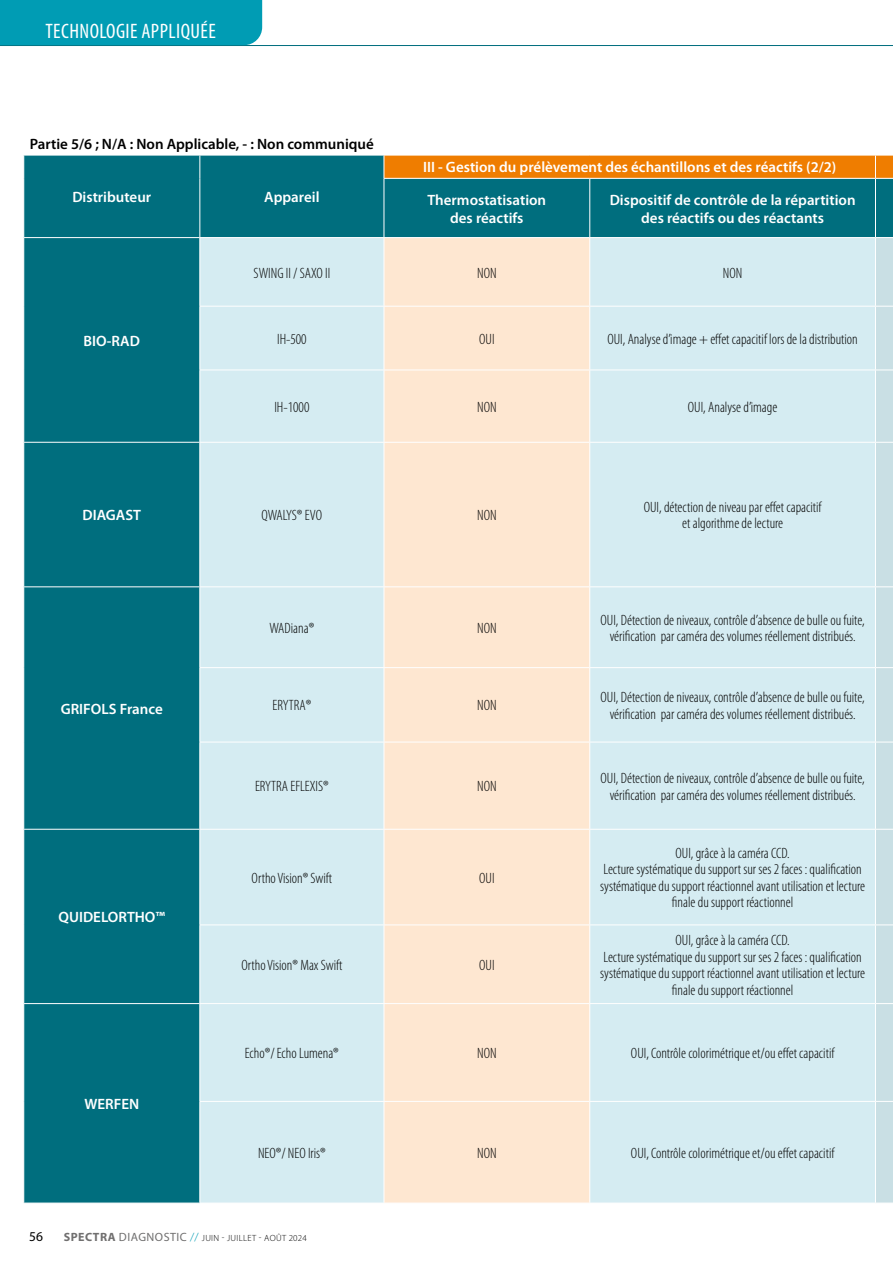
<style>
.page{position:relative;width:893px;height:1263px;background:#fff}
.page>*{position:absolute;margin:0;border:0;box-sizing:border-box;transform-origin:0 0}
.t1{font:condensed 21px "Myriad Pro";letter-spacing:.02em;color:#fff}
.t2{font:300 condensed 15px/16.5px "Myriad Pro";color:#000;text-align:center}
.t3{font:600 15px/32.2px "Myriad Pro";color:#fff}
.t4{font:600 15px "Myriad Pro";color:#000}
.t5{font:13.5px "Myriad Pro";color:#000}
.t6{font:300 9px "Myriad Pro";letter-spacing:.04em;color:#000}
.s1{font-weight:700;font-size:12px;color:#706f6f}
.s2{font-weight:400;font-size:12px;color:#706f6f}
.s3{font-size:12px;color:#009cb4}
</style>
<div class="page">
<hr style="left:0;top:45px;width:893px;height:1px;background:#006e7e">
<div style="left:0;top:0;width:262px;height:45px;background:#009cb4"></div>
<div style="left:24px;top:156px;width:869px;height:1047px;background:#006e7e"></div>
<div style="left:200px;top:238px;width:675px;height:965px;background:#d5ecf2"></div>
<div style="left:385px;top:238px;width:204px;height:965px;background:#fee7d1"></div>
<svg style="left:23px;top:155px;width:1px;height:23px"></svg>
<svg style="left:199px;top:155px;width:1px;height:23px"></svg>
<hr style="left:199px;top:178px;width:1px;height:59px;background:#fff">
<hr style="left:384px;top:179px;width:1px;height:58px;background:#fff">
<hr style="left:589px;top:179px;width:1px;height:58px;background:#fff">
<svg style="left:384px;top:155px;width:509px;height:24px;background:#ef8612"></svg>
<hr style="left:875px;top:179px;width:1px;height:58px;background:#fff">
<hr style="left:23px;top:237px;width:177px;height:1px;background:#fff">
<hr style="left:200px;top:237px;width:184px;height:1px;background:#fff">
<hr style="left:199px;top:238px;width:1px;height:68px;background:#fff">
<hr style="left:384px;top:237px;width:206px;height:1px;background:#fff">
<hr style="left:384px;top:238px;width:1px;height:68px;background:#fff">
<hr style="left:590px;top:237px;width:285px;height:1px;background:#fff">
<hr style="left:589px;top:238px;width:1px;height:68px;background:#fff">
<hr style="left:199px;top:306px;width:185px;height:1px;background:#fff">
<hr style="left:199px;top:307px;width:1px;height:63px;background:#fff">
<hr style="left:384px;top:306px;width:206px;height:1px;background:#fff">
<hr style="left:384px;top:307px;width:1px;height:63px;background:#fff">
<hr style="left:590px;top:306px;width:285px;height:1px;background:#fff">
<hr style="left:589px;top:307px;width:1px;height:63px;background:#fff">
<hr style="left:199px;top:370px;width:185px;height:1px;background:#fff">
<hr style="left:199px;top:370px;width:1px;height:72px;background:#fff">
<hr style="left:384px;top:370px;width:206px;height:1px;background:#fff">
<hr style="left:384px;top:370px;width:1px;height:72px;background:#fff">
<hr style="left:590px;top:370px;width:285px;height:1px;background:#fff">
<hr style="left:589px;top:370px;width:1px;height:72px;background:#fff">
<hr style="left:23px;top:442px;width:177px;height:1px;background:#fff">
<hr style="left:200px;top:442px;width:184px;height:1px;background:#fff">
<hr style="left:199px;top:443px;width:1px;height:143px;background:#fff">
<hr style="left:384px;top:442px;width:206px;height:1px;background:#fff">
<hr style="left:384px;top:443px;width:1px;height:143px;background:#fff">
<hr style="left:590px;top:442px;width:285px;height:1px;background:#fff">
<hr style="left:589px;top:443px;width:1px;height:143px;background:#fff">
<hr style="left:23px;top:586px;width:177px;height:1px;background:#fff">
<hr style="left:200px;top:586px;width:184px;height:1px;background:#fff">
<hr style="left:199px;top:587px;width:1px;height:80px;background:#fff">
<hr style="left:384px;top:586px;width:206px;height:1px;background:#fff">
<hr style="left:384px;top:587px;width:1px;height:80px;background:#fff">
<hr style="left:590px;top:586px;width:285px;height:1px;background:#fff">
<hr style="left:589px;top:587px;width:1px;height:80px;background:#fff">
<hr style="left:199px;top:667px;width:185px;height:1px;background:#fff">
<hr style="left:199px;top:668px;width:1px;height:74px;background:#fff">
<hr style="left:384px;top:667px;width:206px;height:1px;background:#fff">
<hr style="left:384px;top:668px;width:1px;height:74px;background:#fff">
<hr style="left:590px;top:667px;width:285px;height:1px;background:#fff">
<hr style="left:589px;top:668px;width:1px;height:74px;background:#fff">
<hr style="left:199px;top:742px;width:185px;height:1px;background:#fff">
<hr style="left:199px;top:742px;width:1px;height:87px;background:#fff">
<hr style="left:384px;top:742px;width:206px;height:1px;background:#fff">
<hr style="left:384px;top:742px;width:1px;height:87px;background:#fff">
<hr style="left:590px;top:742px;width:285px;height:1px;background:#fff">
<hr style="left:589px;top:742px;width:1px;height:87px;background:#fff">
<hr style="left:23px;top:829px;width:177px;height:1px;background:#fff">
<hr style="left:200px;top:829px;width:184px;height:1px;background:#fff">
<hr style="left:199px;top:830px;width:1px;height:94px;background:#fff">
<hr style="left:384px;top:829px;width:206px;height:1px;background:#fff">
<hr style="left:384px;top:830px;width:1px;height:94px;background:#fff">
<hr style="left:590px;top:829px;width:285px;height:1px;background:#fff">
<hr style="left:589px;top:830px;width:1px;height:94px;background:#fff">
<hr style="left:199px;top:924px;width:185px;height:1px;background:#fff">
<hr style="left:199px;top:925px;width:1px;height:78px;background:#fff">
<hr style="left:384px;top:924px;width:206px;height:1px;background:#fff">
<hr style="left:384px;top:925px;width:1px;height:78px;background:#fff">
<hr style="left:590px;top:924px;width:285px;height:1px;background:#fff">
<hr style="left:589px;top:925px;width:1px;height:78px;background:#fff">
<hr style="left:23px;top:1003px;width:177px;height:1px;background:#fff">
<hr style="left:200px;top:1003px;width:184px;height:1px;background:#fff">
<hr style="left:199px;top:1004px;width:1px;height:97px;background:#fff">
<hr style="left:384px;top:1003px;width:206px;height:1px;background:#fff">
<hr style="left:384px;top:1004px;width:1px;height:97px;background:#fff">
<hr style="left:590px;top:1003px;width:285px;height:1px;background:#fff">
<hr style="left:589px;top:1004px;width:1px;height:97px;background:#fff">
<hr style="left:199px;top:1101px;width:185px;height:1px;background:#fff">
<hr style="left:199px;top:1102px;width:1px;height:101px;background:#fff">
<hr style="left:384px;top:1101px;width:206px;height:1px;background:#fff">
<hr style="left:384px;top:1102px;width:1px;height:101px;background:#fff">
<hr style="left:590px;top:1101px;width:285px;height:1px;background:#fff">
<hr style="left:589px;top:1102px;width:1px;height:101px;background:#fff">
<svg style="left:875px;top:237px;width:18px;height:966px;background:#cfe2e7"></svg>
<h1 class="t1" style="left:45px;top:19px;width:172px">TECHNOLOGIE APPLIQUÉE</h1>
<p class="t4" style="left:30px;top:134px;width:346px">Partie 5/6 ; N/A : Non Applicable, - : Non communiqué</p>
<p class="t3" style="left:72px;top:180px;width:80px">Distributeur</p>
<p class="t3" style="left:264px;top:180px;width:57px">Appareil</p>
<p class="t3" style="left:423px;top:151px;width:415px">III - Gestion du prélèvement des échantillons et des réactifs (2/2)<br>Thermostatisation</p>
<p class="t3" style="left:450px;top:201px;width:75px">des réactifs</p>
<p class="t3" style="left:610px;top:190px;width:247px;line-height:18px;text-align:center">Dispositif de contrôle de la répartition des réactifs ou des réactants</p>
<p class="t3" style="left:84px;top:324px;width:58px">BIO-RAD</p>
<p class="t2" style="left:254px;top:264px;width:78px">SWING II / SAXO II</p>
<p class="t2" style="left:477px;top:264px;width:21px">NON</p>
<p class="t2" style="left:723px;top:264px;width:21px">NON</p>
<p class="t2" style="left:277px;top:330px;width:31px">IH-500</p>
<p class="t2" style="left:479px;top:330px;width:17px">OUI</p>
<p class="t2" style="left:607px;top:330px;width:252px">OUI, Analyse d’image + effet capacitif lors de la distribution</p>
<p class="t2" style="left:274px;top:398px;width:36px">IH-1000</p>
<p class="t2" style="left:477px;top:398px;width:21px">NON</p>
<p class="t2" style="left:688px;top:398px;width:91px">OUI, Analyse d’image</p>
<p class="t3" style="left:82px;top:499px;width:60px">DIAGAST</p>
<p class="t2" style="left:262px;top:507px;width:62px">QWALYS® EVO</p>
<p class="t2" style="left:477px;top:507px;width:21px">NON</p>
<p class="t2" style="left:644px;top:499px;width:179px">OUI, détection de niveau par effet capacitif et algorithme de lecture</p>
<p class="t3" style="left:61px;top:692px;width:104px">GRIFOLS France</p>
<p class="t3" style="left:59px;top:900px;width:108px">QUIDELORTHO™</p>
<p class="t3" style="left:84px;top:1087px;width:56px">WERFEN</p>
<p class="t2" style="left:270px;top:620px;width:46px">WADiana®</p>
<p class="t2" style="left:477px;top:620px;width:21px">NON</p>
<p class="t2" style="left:601px;top:611px;width:266px">OUI, Détection de niveaux, contrôle d’absence de bulle ou fuite, vérification par caméra des volumes réellement distribués.</p>
<p class="t2" style="left:273px;top:697px;width:40px">ERYTRA®</p>
<p class="t2" style="left:477px;top:697px;width:21px">NON</p>
<p class="t2" style="left:601px;top:689px;width:266px">OUI, Détection de niveaux, contrôle d’absence de bulle ou fuite, vérification par caméra des volumes réellement distribués.</p>
<p class="t2" style="left:255px;top:778px;width:75px">ERYTRA EFLEXIS®</p>
<p class="t2" style="left:477px;top:778px;width:21px">NON</p>
<p class="t2" style="left:601px;top:770px;width:266px">OUI, Détection de niveaux, contrôle d’absence de bulle ou fuite, vérification par caméra des volumes réellement distribués.</p>
<p class="t2" style="left:252px;top:869px;width:82px">Ortho Vision® Swift</p>
<p class="t2" style="left:479px;top:869px;width:17px">OUI</p>
<p class="t2" style="left:241px;top:956px;width:103px">Ortho Vision® Max Swift</p>
<p class="t2" style="left:479px;top:956px;width:17px">OUI</p>
<p class="t2" style="left:600px;top:845px;width:266px">OUI, grâce à la caméra CCD.<br>Lecture systématique du support sur ses 2 faces : qualification systématique du support réactionnel avant utilisation et lecture finale du support réactionnel</p>
<p class="t2" style="left:600px;top:932px;width:266px">OUI, grâce à la caméra CCD.<br>Lecture systématique du support sur ses 2 faces : qualification systématique du support réactionnel avant utilisation et lecture finale du support réactionnel</p>
<p class="t2" style="left:245px;top:1045px;width:95px">Echo®/ Echo Lumena®</p>
<p class="t2" style="left:477px;top:1045px;width:21px">NON</p>
<p class="t2" style="left:631px;top:1045px;width:205px">OUI, Contrôle colorimétrique et/ou effet capacitif</p>
<p class="t2" style="left:258px;top:1144px;width:69px">NEO®/ NEO Iris®</p>
<p class="t2" style="left:477px;top:1144px;width:21px">NON</p>
<p class="t2" style="left:631px;top:1144px;width:205px">OUI, Contrôle colorimétrique et/ou effet capacitif</p>
<p class="t5" style="left:29px;top:1228px;width:16px">56</p>
<p class="t6" style="left:64px;top:1232px;width:244px"><span class="s1">SPECTRA</span> <span class="s2">DIAGNOSTIC</span> <span class="s3">//</span> JUIN - JUILLET - AOÛT 2024</p>
</div>
